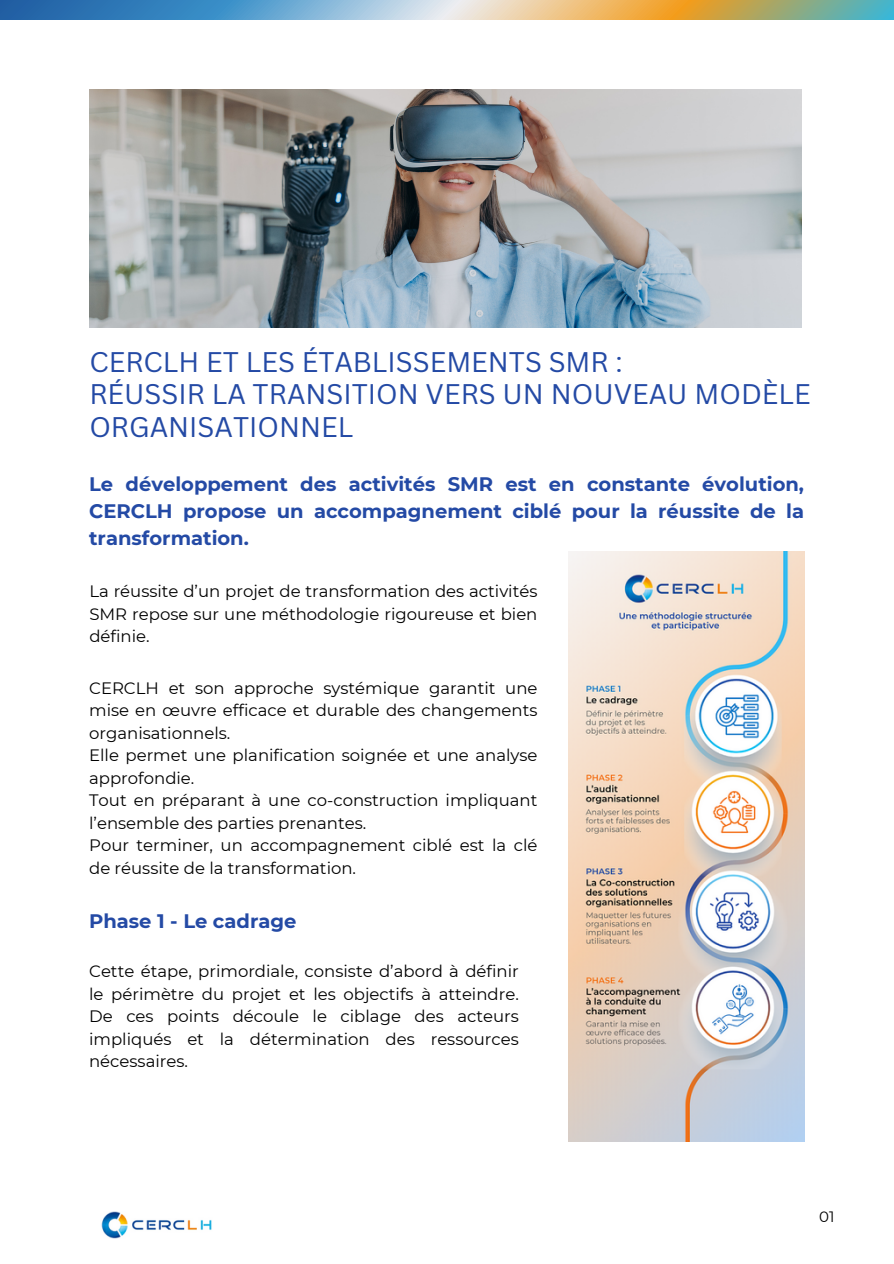
<style>
.page{position:relative;width:894px;height:1264px;background:#fff}
.page>*{position:absolute;margin:0;border:0;box-sizing:border-box;transform-origin:0 0}
.t1{font:27.6px/32.7px "Canva Sans";color:#244aa5}
.t2{font:700 19.5px/27px "Montserrat";color:#244aa5;text-align:justify}
.t3{font:16.5px/22.5px "Montserrat";color:#000;text-align:justify}
.t4{font:15px "Montserrat";color:#000}
</style>
<div class="page">
<img style="left:89px;top:89px;width:712px;height:238px">
<img style="left:101px;top:1211px;width:111px;height:26px">
<svg style="left:0;top:0;width:893px;height:20px;background:#92a9a4"></svg>
<img style="left:568px;top:551px;width:236px;height:590px">
<p class="t1" style="left:89px;top:344px;width:722px">CERCLH ET LES ÉTABLISSEMENTS SMR :<br>RÉUSSIR LA TRANSITION VERS UN NOUVEAU MODÈLE<br>ORGANISATIONNEL</p>
<p class="t2" style="left:89px;top:471px;width:716px">Le développement des activités SMR est en constante évolution, CERCLH propose un accompagnement ciblé pour la réussite de la transformation.</p>
<p class="t3" style="left:89px;top:580px;width:449px">La réussite d’un projet de transformation des activités SMR repose sur une méthodologie rigoureuse et bien définie.</p>
<p class="t3" style="left:89px;top:676px;width:449px">CERCLH et son approche systémique garantit une mise en œuvre efficace et durable des changements organisationnels.</p>
<p class="t3" style="left:89px;top:744px;width:449px">Elle permet une planification soignée et une analyse approfondie.</p>
<p class="t3" style="left:89px;top:789px;width:449px">Tout en préparant à une co-construction impliquant l’ensemble des parties prenantes.</p>
<h2 class="t3" style="left:89px;top:834px;width:449px">Pour terminer, un accompagnement ciblé est la clé de réussite de la transformation.</h2>
<p class="t2" style="left:89px;top:907px;width:209px">Phase 1 - Le cadrage</p>
<p class="t3" style="left:89px;top:959px;width:431px">Cette étape, primordiale, consiste d’abord à définir le périmètre du projet et les objectifs à atteindre.<br>De ces points découle le ciblage des acteurs impliqués et la détermination des ressources nécessaires.</p>
<h1 class="t4" style="left:818px;top:1206px;width:17px">01</h1>
</div>
